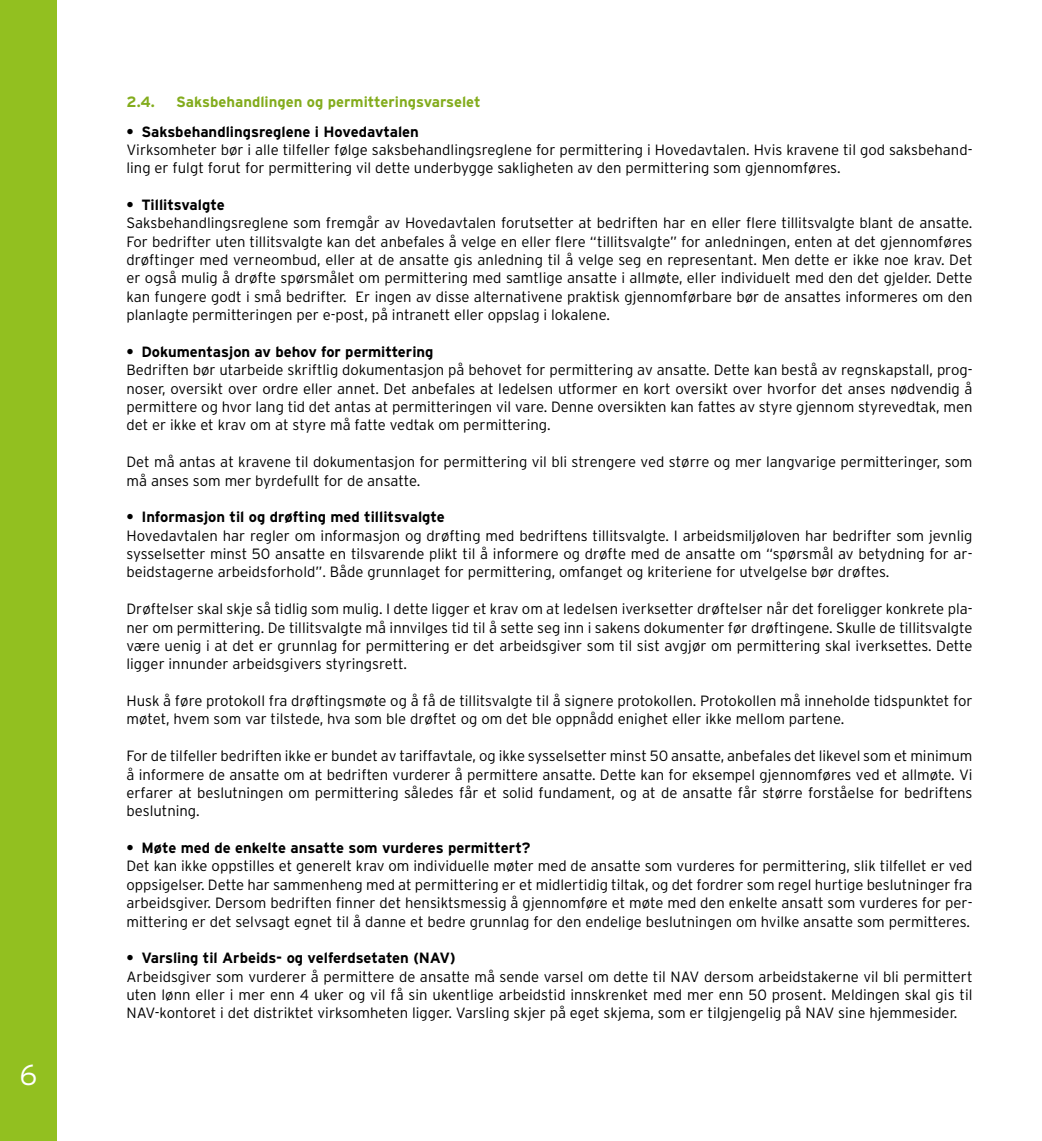
<style>
.page{position:relative;width:1042px;height:1141px;background:#fff}
.page>*{position:absolute;margin:0;border:0;box-sizing:border-box;transform-origin:0 0}
.t1{font:300 28.88px "Interstate";color:#fff}
.t2{font:300 14.88px/18.4px "Interstate";color:#000;text-align:justify}
.t3{font:700 14.88px "Interstate";color:#000}
.t4{font:700 14.88px "Interstate";color:#83ac1d}
</style>
<div class="page">
<div style="left:0;top:0;width:57px;height:1141px;background:#92c020"></div>
<h1 class="t1" style="left:20px;top:1058px;width:19px">6</h1>
<p class="t4" style="left:126px;top:93px;width:30px">2.4.</p>
<p class="t4" style="left:176px;top:93px;width:306px">Saksbehandlingen og permitteringsvarselet</p>
<p class="t3" style="left:126px;top:123px;width:294px">• Saksbehandlingsreglene i Hovedavtalen</p>
<p class="t2" style="left:126px;top:140px;width:847px">Virksomheter bør i alle tilfeller følge saksbehandlingsreglene for permittering i Hovedavtalen. Hvis kravene til god saksbehand&shy;ling er fulgt forut for permittering vil dette underbygge sakligheten av den permittering som gjennomføres.</p>
<p class="t3" style="left:126px;top:196px;width:100px">• Tillitsvalgte</p>
<p class="t2" style="left:126px;top:214px;width:847px">Saksbehandlingsreglene som fremgår av Hovedavtalen forutsetter at bedriften har en eller flere tillitsvalgte blant de ansatte.<br>For bedrifter uten tillitsvalgte kan det anbefales å velge en eller flere “tillitsvalgte” for anledningen, enten at det gjennomføres drøftinger med verneombud, eller at de ansatte gis anledning til å velge seg en representant. Men dette er ikke noe krav. Det er også mulig å drøfte spørsmålet om permittering med samtlige ansatte i allmøte, eller individuelt med den det gjelder. Dette kan fungere godt i små bedrifter. Er ingen av disse alternativene praktisk gjennomførbare bør de ansattes informeres om den planlagte permitteringen per e-post, på intranett eller oppslag i lokalene.</p>
<p class="t3" style="left:126px;top:343px;width:308px">• Dokumentasjon av behov for permittering</p>
<p class="t2" style="left:126px;top:361px;width:847px">Bedriften bør utarbeide skriftlig dokumentasjon på behovet for permittering av ansatte. Dette kan bestå av regnskapstall, prog&shy;noser, oversikt over ordre eller annet. Det anbefales at ledelsen utformer en kort oversikt over hvorfor det anses nødvendig å permittere og hvor lang tid det antas at permitteringen vil vare. Denne oversikten kan fattes av styre gjennom styrevedtak, men det er ikke et krav om at styre må fatte vedtak om permittering.</p>
<p class="t2" style="left:126px;top:453px;width:847px">Det må antas at kravene til dokumentasjon for permittering vil bli strengere ved større og mer langvarige permitteringer, som må anses som mer byrdefullt for de ansatte.</p>
<p class="t3" style="left:126px;top:509px;width:320px">• Informasjon til og drøfting med tillitsvalgte</p>
<p class="t2" style="left:126px;top:526px;width:847px">Hovedavtalen har regler om informasjon og drøfting med bedriftens tillitsvalgte. I arbeidsmiljøloven har bedrifter som jevnlig sysselsetter minst 50 ansatte en tilsvarende plikt til å informere og drøfte med de ansatte om “spørsmål av betydning for ar&shy;beidstagerne arbeidsforhold”. Både grunnlaget for permittering, omfanget og kriteriene for utvelgelse bør drøftes.</p>
<p class="t2" style="left:126px;top:600px;width:847px">Drøftelser skal skje så tidlig som mulig. I dette ligger et krav om at ledelsen iverksetter drøftelser når det foreligger konkrete pla&shy;ner om permittering. De tillitsvalgte må innvilges tid til å sette seg inn i sakens dokumenter før drøftingene. Skulle de tillitsvalgte være uenig i at det er grunnlag for permittering er det arbeidsgiver som til sist avgjør om permittering skal iverksettes. Dette ligger innunder arbeidsgivers styringsrett.</p>
<p class="t2" style="left:126px;top:692px;width:847px">Husk å føre protokoll fra drøftingsmøte og å få de tillitsvalgte til å signere protokollen. Protokollen må inneholde tidspunktet for møtet, hvem som var tilstede, hva som ble drøftet og om det ble oppnådd enighet eller ikke mellom partene.</p>
<p class="t2" style="left:126px;top:747px;width:847px">For de tilfeller bedriften ikke er bundet av tariffavtale, og ikke sysselsetter minst 50 ansatte, anbefales det likevel som et minimum å informere de ansatte om at bedriften vurderer å permittere ansatte. Dette kan for eksempel gjennomføres ved et allmøte. Vi erfarer at beslutningen om permittering således får et solid fundament, og at de ansatte får større forståelse for bedriftens beslutning.</p>
<p class="t3" style="left:126px;top:840px;width:405px">• Møte med de enkelte ansatte som vurderes permittert?</p>
<p class="t2" style="left:126px;top:857px;width:847px">Det kan ikke oppstilles et generelt krav om individuelle møter med de ansatte som vurderes for permittering, slik tilfellet er ved oppsigelser. Dette har sammenheng med at permittering er et midlertidig tiltak, og det fordrer som regel hurtige beslutninger fra arbeidsgiver. Dersom bedriften finner det hensiktsmessig å gjennomføre et møte med den enkelte ansatt som vurderes for per&shy;mittering er det selvsagt egnet til å danne et bedre grunnlag for den endelige beslutningen om hvilke ansatte som permitteres.</p>
<p class="t3" style="left:126px;top:950px;width:330px">• Varsling til Arbeids- og velferdsetaten (NAV)</p>
<p class="t2" style="left:126px;top:967px;width:847px">Arbeidsgiver som vurderer å permittere de ansatte må sende varsel om dette til NAV dersom arbeidstakerne vil bli permittert uten lønn eller i mer enn 4 uker og vil få sin ukentlige arbeidstid innskrenket med mer enn 50 prosent. Meldingen skal gis til NAV-kontoret i det distriktet virksomheten ligger. Varsling skjer på eget skjema, som er tilgjengelig på NAV sine hjemmesider.</p>
</div>
